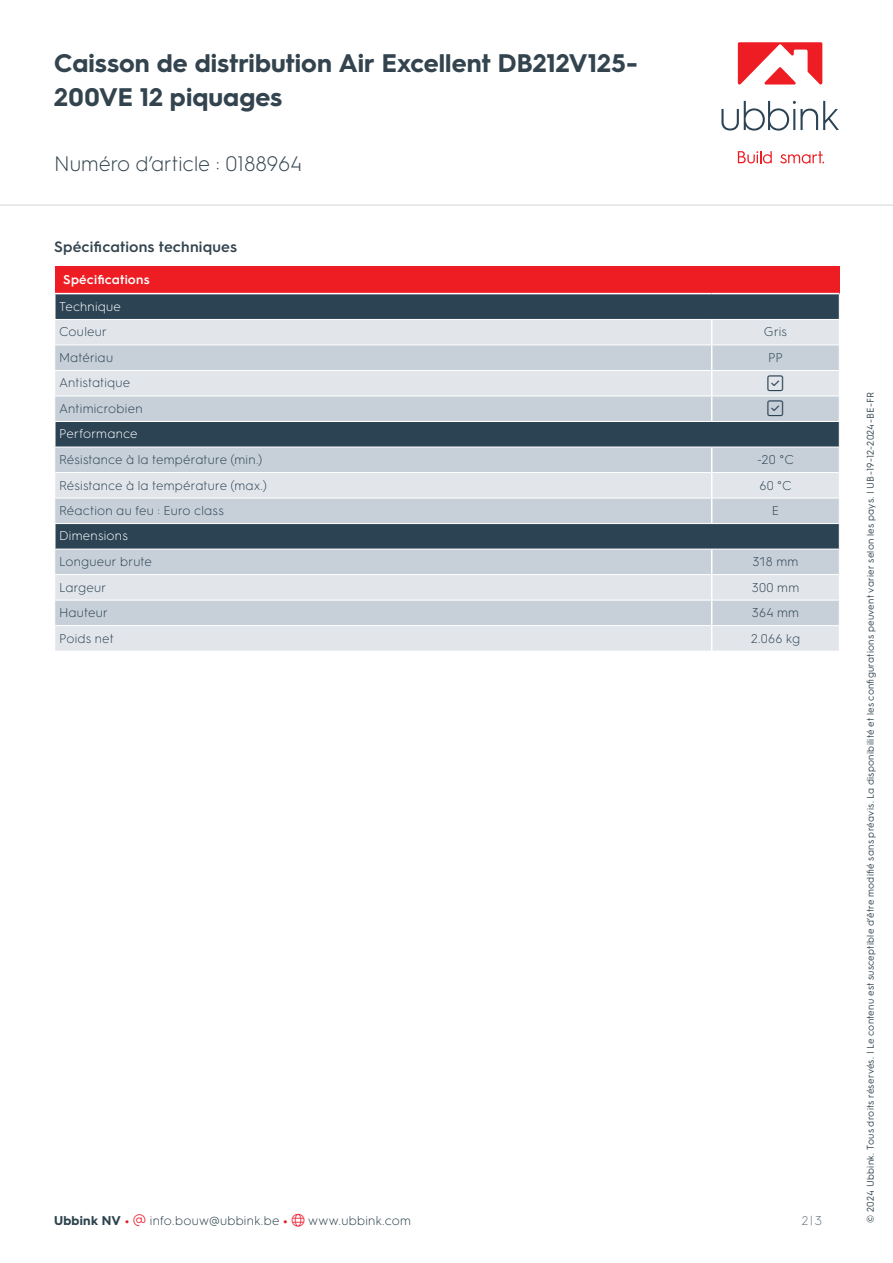
<style>
.page{position:relative;width:893px;height:1263px;background:#fff}
.page>*{position:absolute;margin:0;border:0;box-sizing:border-box;transform-origin:0 0}
.t1{font:700 25.5px/34px "HGS3";letter-spacing:.005em;color:#33444f}
.t2{font:300 21px "HGS3";color:#33444f}
.t3{font:300 18px "Font Awesome 6 Pro";color:#2c4354}
.t4{font:600 15px "HGS3";letter-spacing:.01em;color:#33444f}
.t5{font:300 12.75px "HGS3";letter-spacing:.015em;color:#2c4354}
.t6{font:300 12.75px "HGS3";letter-spacing:.02em;color:#2c424c}
.t7{font:300 12.75px "HGS3";letter-spacing:.02em;color:#fff}
.t8{font:600 12.75px "HGS3";letter-spacing:.015em;color:#fff}
.t9{font:300 12.75px "HGS3";color:#66737c}
.t10{font:9.75px "HGS3";letter-spacing:.025em;color:#33444f}
.s1{font-weight:700}
.s2{font-weight:700;color:#e31e25}
.s3{color:#ee1f2d}
</style>
<div class="page">
<div style="left:55px;top:266px;width:784px;height:28px;background:#ee1d23"></div>
<svg style="left:56px;top:294px;width:783px;height:25px;background:#2f4656"></svg>
<div style="left:55px;top:320px;width:784px;height:331px;background:#e2e6eb"></div>
<svg style="left:55px;top:345px;width:784px;height:280px;background:#b2bcc6"></svg>
<hr style="left:54px;top:293px;width:658px;height:1px;background:#fff">
<hr style="left:712px;top:293px;width:127px;height:1px;background:#fff">
<hr style="left:55px;top:344px;width:657px;height:1px;background:#fff">
<hr style="left:712px;top:344px;width:127px;height:1px;background:#fff">
<hr style="left:55px;top:370px;width:657px;height:1px;background:#fff">
<hr style="left:712px;top:370px;width:127px;height:1px;background:#fff">
<hr style="left:55px;top:396px;width:657px;height:1px;background:#fff">
<hr style="left:712px;top:396px;width:127px;height:1px;background:#fff">
<svg style="left:711px;top:320px;width:1px;height:101px"></svg>
<hr style="left:54px;top:421px;width:658px;height:1px;background:#fff">
<hr style="left:712px;top:421px;width:128px;height:1px;background:#fff">
<hr style="left:54px;top:422px;width:2px;height:25px;background:#fff">
<hr style="left:54px;top:447px;width:658px;height:1px;background:#fff">
<hr style="left:712px;top:447px;width:128px;height:1px;background:#fff">
<hr style="left:55px;top:472px;width:657px;height:1px;background:#fff">
<hr style="left:712px;top:472px;width:127px;height:1px;background:#fff">
<hr style="left:55px;top:498px;width:657px;height:1px;background:#fff">
<hr style="left:712px;top:498px;width:127px;height:1px;background:#fff">
<svg style="left:711px;top:447px;width:1px;height:76px"></svg>
<hr style="left:54px;top:523px;width:658px;height:1px;background:#fff">
<hr style="left:712px;top:523px;width:128px;height:1px;background:#fff">
<hr style="left:54px;top:524px;width:2px;height:25px;background:#fff">
<hr style="left:54px;top:549px;width:658px;height:1px;background:#fff">
<hr style="left:712px;top:549px;width:128px;height:1px;background:#fff">
<hr style="left:55px;top:574px;width:657px;height:1px;background:#fff">
<hr style="left:712px;top:574px;width:127px;height:1px;background:#fff">
<hr style="left:55px;top:600px;width:657px;height:1px;background:#fff">
<hr style="left:712px;top:600px;width:127px;height:1px;background:#fff">
<hr style="left:55px;top:625px;width:657px;height:1px;background:#fff">
<hr style="left:712px;top:625px;width:127px;height:1px;background:#fff">
<svg style="left:711px;top:549px;width:1px;height:102px"></svg>
<svg style="left:839px;top:294px;width:1px;height:255px"></svg>
<hr style="left:0;top:204px;width:893px;height:2px;background:#e1e4e6">
<svg style="left:721px;top:101px;width:118px;height:30px"></svg>
<svg style="left:738px;top:151px;width:34px;height:13px"></svg>
<svg style="left:780px;top:151px;width:44px;height:13px"></svg>
<svg style="left:738px;top:42px;width:84px;height:43px"></svg>
<svg style="left:768px;top:375px;width:15px;height:16px"></svg>
<svg style="left:768px;top:400px;width:15px;height:16px"></svg>
<h1 class="t1" style="left:54px;top:45px;width:585px">Caisson de distribution Air Excellent DB212V125-<br>200VE 12 piquages</h1>
<h2 class="t2" style="left:54px;top:150px;width:250px">Numéro d’article : 0188964</h2>
<p class="t4" style="left:54px;top:236px;width:185px">Spécifications techniques</p>
<p class="t8" style="left:63px;top:270px;width:88px">Spécifications</p>
<p class="t7" style="left:59px;top:297px;width:64px">Technique</p>
<p class="t5" style="left:59px;top:323px;width:49px">Couleur</p>
<p class="t5" style="left:764px;top:323px;width:25px">Gris</p>
<p class="t5" style="left:59px;top:349px;width:56px">Matériau</p>
<p class="t5" style="left:768px;top:349px;width:16px">PP</p>
<p class="t5" style="left:59px;top:374px;width:73px">Antistatique</p>
<h3 class="t3" style="left:768px;top:374px;width:17px">▲❑◆</h3>
<p class="t5" style="left:59px;top:400px;width:85px">Antimicrobien</p>
<h3 class="t3" style="left:768px;top:399px;width:17px">▲❑◆</h3>
<p class="t7" style="left:59px;top:425px;width:80px">Performance</p>
<p class="t5" style="left:59px;top:451px;width:205px">Résistance à la température (min.)</p>
<p class="t5" style="left:757px;top:451px;width:38px">-20 °C</p>
<p class="t5" style="left:59px;top:476px;width:210px">Résistance à la température (max.)</p>
<p class="t5" style="left:759px;top:476px;width:34px">60 °C</p>
<p class="t5" style="left:59px;top:502px;width:166px">Réaction au feu : Euro class</p>
<p class="t5" style="left:772px;top:502px;width:9px">E</p>
<p class="t7" style="left:59px;top:527px;width:70px">Dimensions</p>
<p class="t5" style="left:59px;top:553px;width:94px">Longueur brute</p>
<p class="t5" style="left:752px;top:553px;width:47px">318 mm</p>
<p class="t5" style="left:59px;top:578px;width:49px">Largeur</p>
<p class="t5" style="left:752px;top:578px;width:49px">300 mm</p>
<p class="t5" style="left:59px;top:604px;width:50px">Hauteur</p>
<p class="t5" style="left:752px;top:604px;width:49px">364 mm</p>
<p class="t5" style="left:59px;top:629px;width:56px">Poids net</p>
<p class="t5" style="left:751px;top:629px;width:51px">2.066 kg</p>
<p class="t6" style="left:54px;top:1211px;width:359px"><span class="s1">Ubbink NV</span> <span class="s2">•</span> <span class="s3">▼</span> info.bouw@ubbink.be <span class="s2">•</span> <span class="s3">●□</span> www.ubbink.com</p>
<p class="t9" style="left:802px;top:1211px;width:22px">2|3</p>
<p class="t10" style="left:864px;top:1222px;width:832px;rotate:-90deg">© 2024 Ubbink. Tous droits réservés. | Le contenu est susceptible d’être modifié sans préavis. La disponibilité et les configurations peuvent varier selon les pays. | UB-19-12-2024-BE-FR</p>
</div>
